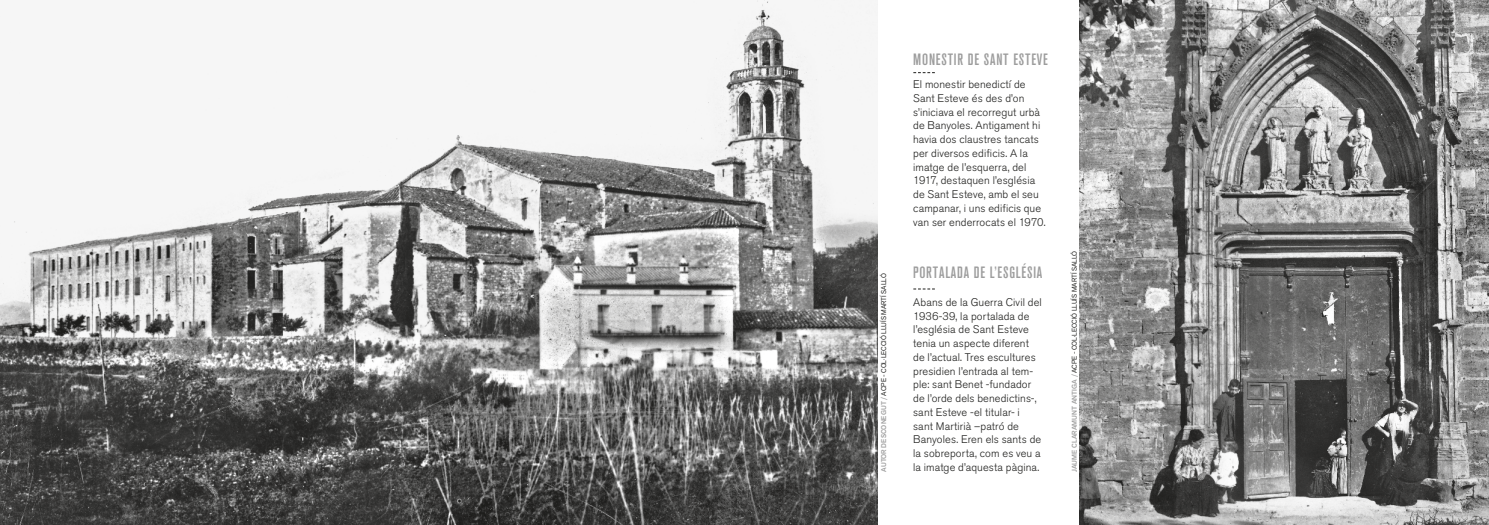
<style>
.page{position:relative;width:1489px;height:525px;background:#fff}
.page>*{position:absolute;margin:0;border:0;box-sizing:border-box;transform-origin:0 0}
.t1{font:500 condensed 16.25px "Akzidenz Grotesk BQ";letter-spacing:.05em;color:#9d9d9d}
.t2{font:300 11px/13.8px "Akzidenz Grotesk BQ";letter-spacing:.01em;color:#1d1d1b}
.t3{font:6.88px "Akzid Grtsk Next";color:#1d1d1b}
.s1{font-weight:500;color:#9d9d9d}
</style>
<div class="page">
<svg style="left:913px;top:72px;width:21px;height:1px"></svg>
<svg style="left:913px;top:288px;width:21px;height:1px"></svg>
<img style="left:1079px;top:0;width:409px;height:524px">
<img style="left:0;top:0;width:877px;height:524px">
<p class="t3" style="left:879px;top:471px;width:200px;rotate:-90deg"><span class="s1">AUTOR DESCONEGUT /</span> ACPE - COL·LECCIÓ LLUÍS MARTÍ SALLÓ</p>
<h1 class="t1" style="left:913px;top:50px;width:136px">MONESTIR DE SANT ESTEVE</h1>
<p class="t2" style="left:913px;top:77px;width:134px">El monestir benedictí de<br>Sant Esteve és des d’on s’iniciava el recorregut urbà de Banyoles. Antigament hi havia dos claustres tancats per diversos edificis. A la imatge de l’esquerra, del<br>1917, destaquen l’església de Sant Esteve, amb el seu campanar, i uns edificis que van ser enderrocats el 1970.</p>
<h1 class="t1" style="left:913px;top:263px;width:131px">PORTALADA DE L’ESGLÉSIA</h1>
<p class="t2" style="left:913px;top:295px;width:130px">Abans de la Guerra Civil del<br>1936-39, la portalada de l’església de Sant Esteve tenia un aspecte diferent de l’actual. Tres escultures presidien l’entrada al tem&shy;ple: sant Benet -fundador de l’orde dels benedictins-, sant Esteve -el titular- i sant Martirià –patró de<br>Banyoles. Eren els sants de la sobreporta, com es veu a la imatge d’aquesta pàgina.</p>
<p class="t3" style="left:1069px;top:471px;width:222px;rotate:-90deg"><span class="s1">JAUME CLARAMUNT ANTIGA /</span> ACPE - COL·LECCIÓ LLUÍS MARTÍ SALLÓ</p>
</div>
